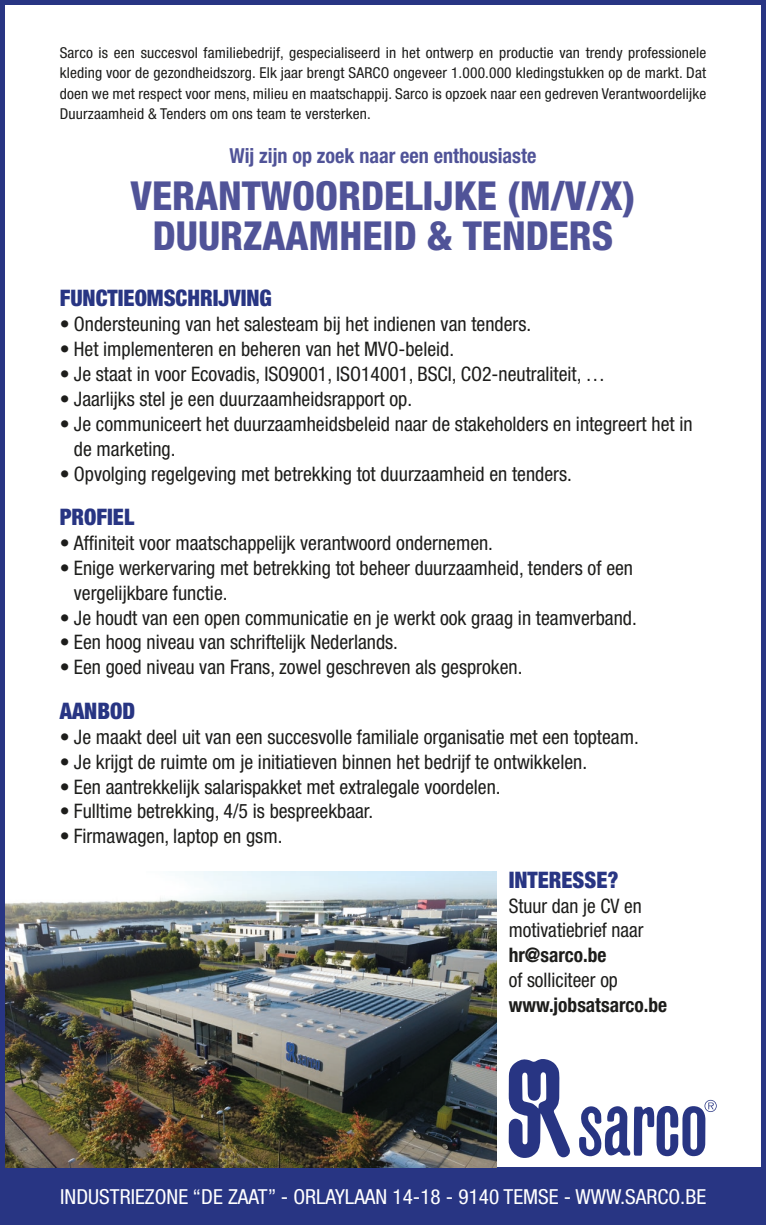
<style>
.page{position:relative;width:766px;height:1225px;background:#fff}
.page>*{position:absolute;margin:0;border:0;box-sizing:border-box;transform-origin:0 0}
.t1{font:800 condensed 40px "Helvetica Neue LT Std";color:#505398}
.t2{font:900 condensed 22.75px "Helvetica Neue LT Std";color:#283583}
.t3{font:condensed 20.75px "Helvetica Neue LT Std";color:#fff}
.t4{font:700 condensed 20.75px "Helvetica Neue LT Std";color:#505398}
.t5{font:condensed 20px/24.8px "Helvetica Neue LT Std";color:#1d1d1b}
.t6{font:700 condensed 20px "Helvetica Neue LT Std";color:#1d1d1b}
.Alineastijl_1{font:condensed 15px/20.5px "Helvetica Neue LT Std";letter-spacing:.01em;color:#1d1d1b;text-align:justify}
</style>
<div class="page">
<svg style="left:508px;top:1059px;width:62px;height:99px"></svg>
<svg style="left:579px;top:1099px;width:137px;height:57px"></svg>
<div style="left:0;top:1167px;width:765px;height:57px;background:#283583"></div>
<div style="left:0;top:0;width:765px;height:1224px;border:5px solid #283583"></div>
<img style="left:5px;top:871px;width:491px;height:296px">
<p class="Alineastijl_1" style="left:60px;top:42px;width:648px">Sarco is een succesvol familiebedrijf, gespecialiseerd in het ontwerp en productie van trendy professionele kleding voor de gezondheidszorg. Elk jaar brengt SARCO ongeveer 1.000.000 kledingstukken op de markt. Dat doen we met respect voor mens, milieu en maatschappij. Sarco is opzoek naar een gedreven Verantwoordelijke Duurzaamheid &amp; Tenders om ons team te versterken.</p>
<p class="t4" style="left:229px;top:143px;width:308px">Wij zijn op zoek naar een enthousiaste</p>
<p class="t1" style="left:130px;top:171px;width:506px">VERANTWOORDELIJKE (M/V/X)</p>
<p class="t1" style="left:153px;top:211px;width:462px">DUURZAAMHEID &amp; TENDERS</p>
<p class="t2" style="left:60px;top:284px;width:214px">FUNCTIEOMSCHRIJVING</p>
<p class="t5" style="left:60px;top:311px;width:473px">• Ondersteuning van het salesteam bij het indienen van tenders.</p>
<p class="t5" style="left:60px;top:336px;width:396px">• Het implementeren en beheren van het MVO-beleid.</p>
<p class="t5" style="left:60px;top:361px;width:547px">• Je staat in voor Ecovadis, ISO9001, ISO14001, BSCI, CO2-neutraliteit, …</p>
<p class="t5" style="left:60px;top:386px;width:354px">• Jaarlijks stel je een duurzaamheidsrapport op.</p>
<p class="t5" style="left:74px;top:411px;width:620px;text-indent:-14px">• Je communiceert het duurzaamheidsbeleid naar de stakeholders en integreert het in de marketing.</p>
<p class="t5" style="left:60px;top:461px;width:513px">• Opvolging regelgeving met betrekking tot duurzaamheid en tenders.</p>
<p class="t2" style="left:60px;top:503px;width:76px">PROFIEL</p>
<p class="t5" style="left:60px;top:530px;width:435px">• Affiniteit voor maatschappelijk verantwoord ondernemen.</p>
<p class="t5" style="left:74px;top:555px;width:560px;text-indent:-14px">• Enige werkervaring met betrekking tot beheer duurzaamheid, tenders of een vergelijkbare functie.</p>
<p class="t5" style="left:60px;top:605px;width:578px">• Je houdt van een open communicatie en je werkt ook graag in teamverband.</p>
<p class="t5" style="left:60px;top:629px;width:340px">• Een hoog niveau van schriftelijk Nederlands.</p>
<p class="t5" style="left:60px;top:654px;width:464px">• Een goed niveau van Frans, zowel geschreven als gesproken.</p>
<p class="t2" style="left:60px;top:696px;width:77px">AANBOD</p>
<p class="t5" style="left:60px;top:724px;width:580px">• Je maakt deel uit van een succesvolle familiale organisatie met een topteam.</p>
<p class="t5" style="left:60px;top:749px;width:528px">• Je krijgt de ruimte om je initiatieven binnen het bedrijf te ontwikkelen.</p>
<p class="t5" style="left:60px;top:773px;width:442px">• Een aantrekkelijk salarispakket met extralegale voordelen.</p>
<p class="t5" style="left:60px;top:798px;width:315px">• Fulltime betrekking, 4/5 is bespreekbaar.</p>
<p class="t5" style="left:60px;top:823px;width:224px">• Firmawagen, laptop en gsm.</p>
<p class="t2" style="left:508px;top:865px;width:111px">INTERESSE?</p>
<p class="t5" style="left:508px;top:892px;width:134px">Stuur dan je CV en</p>
<p class="t5" style="left:508px;top:917px;width:136px">motivatiebrief naar</p>
<p class="t6" style="left:508px;top:943px;width:99px">hr@sarco.be</p>
<p class="t5" style="left:508px;top:967px;width:111px">of solliciteer op</p>
<p class="t6" style="left:508px;top:992px;width:160px">www.jobsatsarco.be</p>
<p class="t3" style="left:60px;top:1183px;width:647px">INDUSTRIEZONE “DE ZAAT” - ORLAYLAAN 14-18 - 9140 TEMSE - WWW.SARCO.BE</p>
</div>
